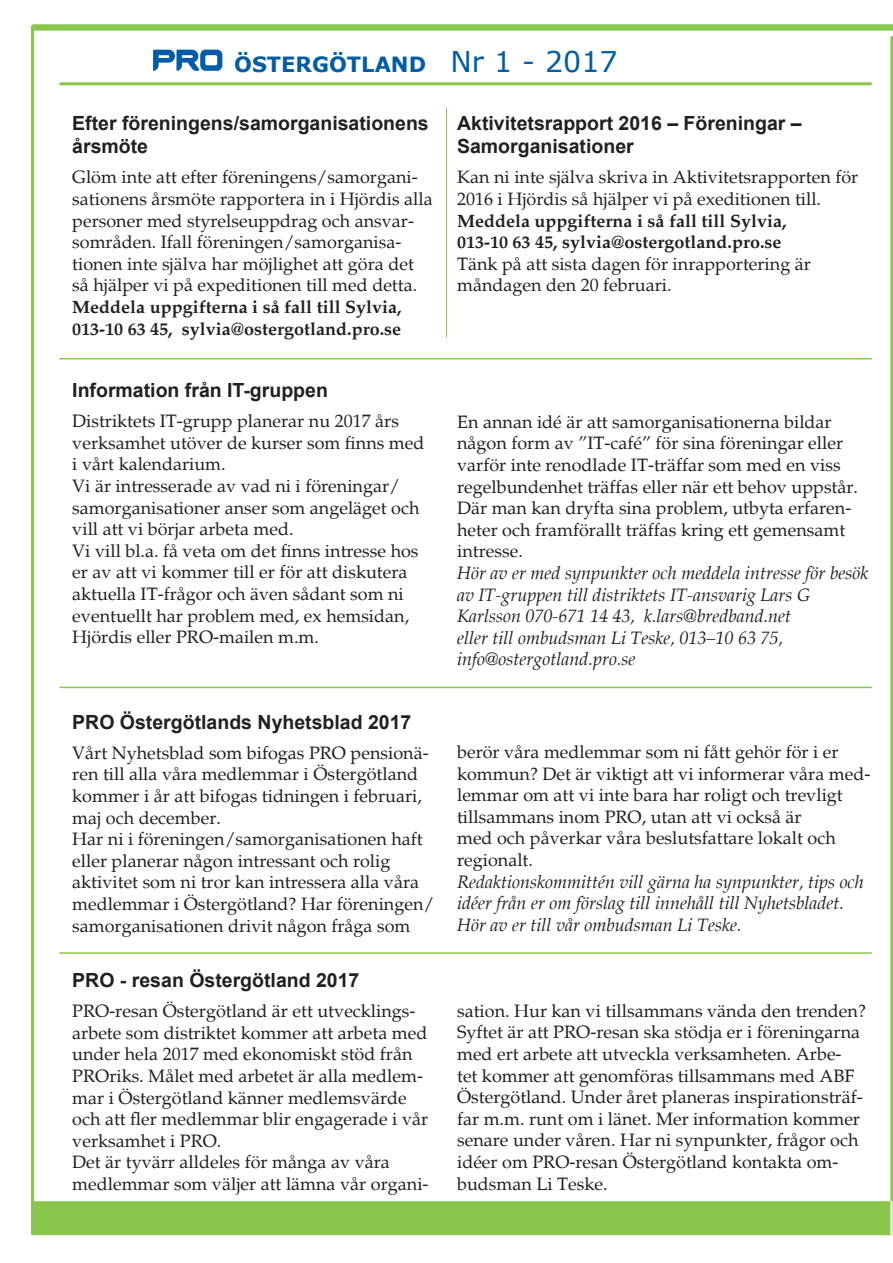
<style>
.page{position:relative;width:893px;height:1263px;background:#fff}
.page>*{position:absolute;margin:0;border:0;box-sizing:border-box;transform-origin:0 0}
.t1{font:700 21px "Verdana";color:#005ca7}
.t2{font:700 19.5px/23.4px "Arial";color:#231f20}
.t3{font:18px/21.6px "Palatino";color:#231f20}
.t4{font:italic 18px/21.6px "Palatino";color:#231f20}
.t5{font:700 18px/21.6px "Palatino";color:#231f20}
.s1{font-weight:400;font-size:28.5px}
</style>
<div class="page">
<hr style="left:60px;top:82px;width:812px;height:3px;background:#8ac64b">
<div style="left:32px;top:24px;width:861px;height:7px;background:#8ac64b"></div>
<svg style="left:153px;top:50px;width:69px;height:21px"></svg>
<hr style="left:31px;top:26px;width:3px;height:1208px;background:#8ac64b">
<hr style="left:890px;top:36px;width:3px;height:1167px;background:#8ac64b">
<div style="left:32px;top:1201px;width:861px;height:34px;background:#8ac64b"></div>
<hr style="left:60px;top:358px;width:812px;height:1px;background:#8ac64b">
<hr style="left:446px;top:108px;width:1px;height:229px;background:#8ac64b">
<hr style="left:60px;top:687px;width:812px;height:1px;background:#8ac64b">
<hr style="left:60px;top:952px;width:812px;height:2px;background:#8ac64b">
<p class="t1" style="left:234px;top:50px;width:385px">ÖSTERGÖTLAND <span class="s1">Nr 1 - 2017</span></p>
<p class="t2" style="left:72px;top:112px;width:358px">Efter föreningens/samorganisationens årsmöte</p>
<p class="t3" style="left:72px;top:167px;width:362px">Glöm inte att efter föreningens/samorgani&shy;sationens årsmöte rapportera in i Hjördis alla personer med styrelseuppdrag och ansvar&shy;sområden. Ifall föreningen/samorganisa&shy;tionen inte själva har möjlighet att göra det så hjälper vi på expeditionen till med detta.</p>
<p class="t5" style="left:72px;top:296px;width:331px">Meddela uppgifterna i så fall till Sylvia,<br>013-10 63 45, sylvia@ostergotland.pro.se</p>
<p class="t2" style="left:72px;top:379px;width:257px">Information från IT-gruppen</p>
<p class="t3" style="left:72px;top:411px;width:354px">Distriktets IT-grupp planerar nu 2017 års verksamhet utöver de kurser som finns med i vårt kalendarium.<br>Vi är intresserade av vad ni i föreningar/ samorganisationer anser som angeläget och vill att vi börjar arbeta med.<br>Vi vill bl.a. få veta om det finns intresse hos er av att vi kommer till er för att diskutera aktuella IT-frågor och även sådant som ni eventuellt har problem med, ex hemsidan, Hjördis eller PRO-mailen m.m.</p>
<p class="t2" style="left:72px;top:710px;width:341px">PRO Östergötlands Nyhetsblad 2017</p>
<p class="t3" style="left:72px;top:742px;width:364px">Vårt Nyhetsblad som bifogas PRO pensionä&shy;ren till alla våra medlemmar i Östergötland kommer i år att bifogas tidningen i februari, maj och december.<br>Har ni i föreningen/samorganisationen haft eller planerar någon intressant och rolig aktivitet som ni tror kan intressera alla våra medlemmar i Östergötland? Har föreningen/ samorganisationen drivit någon fråga som</p>
<p class="t2" style="left:457px;top:112px;width:346px">Aktivitetsrapport 2016 – Föreningar –<br>Samorganisationer</p>
<p class="t3" style="left:457px;top:167px;width:403px">Kan ni inte själva skriva in Aktivitetsrapporten för<br>2016 i Hjördis så hjälper vi på exeditionen till.</p>
<p class="t5" style="left:457px;top:210px;width:331px">Meddela uppgifterna i så fall till Sylvia,<br>013-10 63 45, sylvia@ostergotland.pro.se</p>
<p class="t3" style="left:457px;top:253px;width:355px">Tänk på att sista dagen för inrapportering är måndagen den 20 februari.</p>
<p class="t3" style="left:457px;top:411px;width:402px">En annan idé är att samorganisationerna bildar någon form av ”IT-café” för sina föreningar eller varför inte renodlade IT-träffar som med en viss regelbundenhet träffas eller när ett behov uppstår.<br>Där man kan dryfta sina problem, utbyta erfaren&shy;heter och framförallt träffas kring ett gemensamt intresse.</p>
<p class="t4" style="left:457px;top:562px;width:413px">Hör av er med synpunkter och meddela intresse för besök av IT-gruppen till distriktets IT-ansvarig Lars G Karlsson 070-671 14 43, k.lars@bredband.net<br>eller till ombudsman Li Teske, 013–10 63 75, info@ostergotland.pro.se</p>
<p class="t3" style="left:457px;top:741px;width:415px">berör våra medlemmar som ni fått gehör för i er kommun? Det är viktigt att vi informerar våra med&shy;lemmar om att vi inte bara har roligt och trevligt tillsammans inom PRO, utan att vi också är<br>med och påverkar våra beslutsfattare lokalt och regionalt.</p>
<p class="t4" style="left:457px;top:871px;width:408px">Redaktionskommittén vill gärna ha synpunkter, tips och idéer från er om förslag till innehåll till Nyhetsbladet.<br>Hör av er till vår ombudsman Li Teske.</p>
<p class="t2" style="left:72px;top:969px;width:289px">PRO - resan Östergötland 2017</p>
<p class="t3" style="left:72px;top:1000px;width:358px">PRO-resan Östergötland är ett utvecklings&shy;arbete som distriktet kommer att arbeta med under hela 2017 med ekonomiskt stöd från PROriks. Målet med arbetet är alla medlem&shy;mar i Östergötland känner medlemsvärde och att fler medlemmar blir engagerade i vår verksamhet i PRO.<br>Det är tyvärr alldeles för många av våra medlemmar som väljer att lämna vår organi-</p>
<p class="t3" style="left:457px;top:1000px;width:410px">sation. Hur kan vi tillsammans vända den trenden?<br>Syftet är att PRO-resan ska stödja er i föreningarna med ert arbete att utveckla verksamheten. Arbe&shy;tet kommer att genomföras tillsammans med ABF Östergötland. Under året planeras inspirationsträf&shy;far m.m. runt om i länet. Mer information kommer senare under våren. Har ni synpunkter, frågor och idéer om PRO-resan Östergötland kontakta om&shy;budsman Li Teske.</p>
</div>
